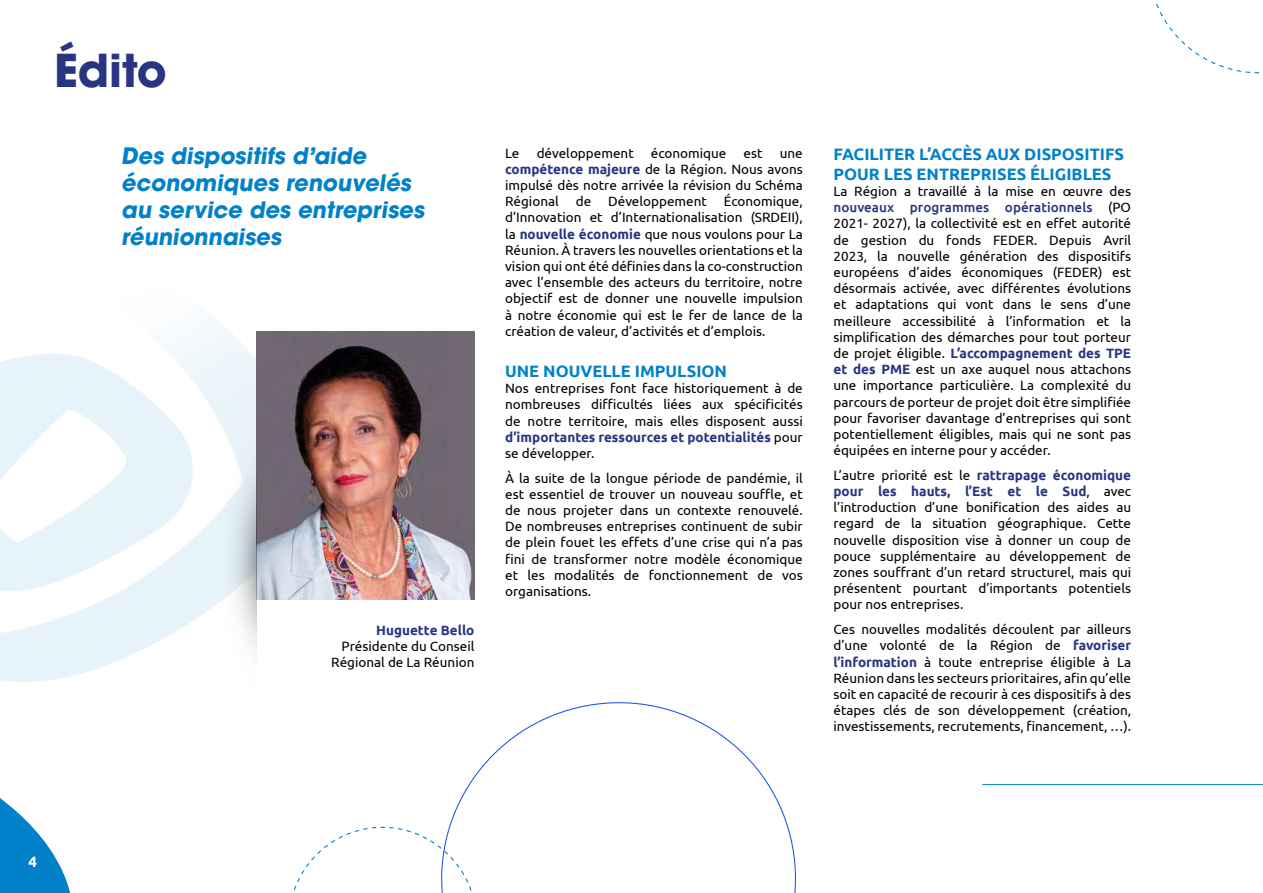
<style>
.page{position:relative;width:1263px;height:893px;background:#fff}
.page>*{position:absolute;margin:0;border:0;box-sizing:border-box;transform-origin:0 0}
.t1{font:700 45px "ITC Avant Garde Std";color:#283583}
.t2{font:700 22.5px/27px "ITC Avant Garde Pro";color:#0081c9}
.t3{font:700 16.5px/19.8px "Ubuntu";color:#0081c9}
.t4{font:700 15px "Ubuntu";color:#fff}
.t5{font:13.5px/16.2px "Ubuntu";color:#000;text-align:justify}
.t6{font:700 13.5px "Ubuntu";color:#283583}
.s1{font-weight:700;color:#283583}
.s2{font-weight:500;color:#283583}
</style>
<div class="page">
<svg style="left:0;top:798px;width:70px;height:95px"></svg>
<svg style="left:450px;top:702px;width:346px;height:191px"></svg>
<svg style="left:293px;top:822px;width:184px;height:71px"></svg>
<img style="left:0;top:320px;width:336px;height:362px">
<img style="left:256px;top:332px;width:218px;height:268px">
<hr style="left:982px;top:784px;width:281px;height:1px;background:#0081c9">
<svg style="left:1156px;top:4px;width:104px;height:70px"></svg>
<img style="left:214px;top:403px;width:42px;height:279px">
<h1 class="t1" style="left:54px;top:41px;width:114px">Édito</h1>
<h2 class="t2" style="left:121px;top:142px;width:309px">Des dispositifs d’aide économiques renouvelés au service des entreprises réunionnaises</h2>
<p class="t6" style="left:376px;top:622px;width:100px">Huguette Bello</p>
<p class="t5" style="left:331px;top:638px;width:145px;text-align:right">Présidente du Conseil<br>Régional de La Réunion</p>
<p class="t5" style="left:505px;top:144px;width:16px">Le</p>
<p class="t5" style="left:537px;top:144px;width:99px">développement</p>
<p class="t5" style="left:651px;top:144px;width:77px">économique</p>
<p class="t5" style="left:744px;top:144px;width:20px">est</p>
<p class="t5" style="left:505px;top:144px;width:299px;text-indent:275px">une <span class="s1">compétence majeure</span> de la Région. Nous avons impulsé dès notre arrivée la révision du Schéma Régional</p>
<p class="t5" style="left:505px;top:193px;width:299px;text-indent:219px">Économique, d’Innovation et d’Internationalisation (SRDEII), la <span class="s1">nouvelle économie</span> que nous voulons pour La Réunion. À travers les nouvelles orientations et la vision qui ont été définies dans la co-construction avec l’ensemble des acteurs du territoire, notre objectif est de donner une nouvelle impulsion à notre économie qui est le fer de lance de la création de valeur, d’activités et d’emplois.</p>
<p class="t3" style="left:505px;top:361px;width:223px">UNE NOUVELLE IMPULSION</p>
<p class="t5" style="left:505px;top:380px;width:299px">Nos entreprises font face historiquement à de nombreuses difficultés liées aux spécificités de notre territoire, mais elles disposent aussi <span class="s1">d’importantes ressources et potentialités</span> pour se développer.</p>
<p class="t5" style="left:505px;top:469px;width:299px">À la suite de la longue période de pandémie, il est essentiel de trouver un nouveau souffle, et de nous projeter dans un contexte renouvelé.<br>De nombreuses entreprises continuent de subir de plein fouet les effets d’une crise qui n’a pas fini de transformer notre modèle économique et les modalités de fonctionnement de vos organisations.</p>
<p class="t5" style="left:576px;top:193px;width:17px">de</p>
<p class="t5" style="left:608px;top:193px;width:100px">Développement</p>
<p class="t3" style="left:833px;top:144px;width:292px">FACILITER L’ACCÈS AUX DISPOSITIFS<br>POUR LES ENTREPRISES ÉLIGIBLES</p>
<p class="t5" style="left:833px;top:183px;width:299px">La Région a travaillé à la mise en œuvre des <span class="s2">nouveaux programmes opérationnels</span> (PO 2021- 2027), la collectivité est en effet autorité de gestion du fonds FEDER. Depuis Avril 2023, la nouvelle génération des dispositifs européens d’aides économiques (FEDER) est désormais activée, avec différentes évolutions et adaptations qui vont dans le sens d’une meilleure accessibilité à l’information et la simplification des démarches pour tout porteur de projet éligible. <span class="s1">L’accompagnement des TPE et des PME</span> est un axe auquel nous attachons une importance particulière. La complexité du parcours de porteur de projet doit être simplifiée pour favoriser davantage d’entreprises qui sont potentiellement éligibles, mais qui ne sont pas équipées en interne pour y accéder.</p>
<p class="t5" style="left:833px;top:467px;width:299px">L’autre priorité est le <span class="s1">rattrapage économique pour les hauts, l’Est et le Sud</span>, avec l’introduction d’une bonification des aides au regard de la situation géographique. Cette nouvelle disposition vise à donner un coup de pouce supplémentaire au développement de zones souffrant d’un retard structurel, mais qui présentent pourtant d’importants potentiels pour nos entreprises.</p>
<p class="t5" style="left:833px;top:621px;width:299px">Ces nouvelles modalités découlent par ailleurs d’une volonté de la Région de <span class="s1">favoriser l’information</span> à toute entreprise éligible à La Réunion dans les secteurs prioritaires, afin qu’elle soit en capacité de recourir à ces dispositifs à des étapes clés de son développement (création, investissements, recrutements, financement, …).</p>
<p class="t4" style="left:29px;top:852px;width:10px">4</p>
</div>
